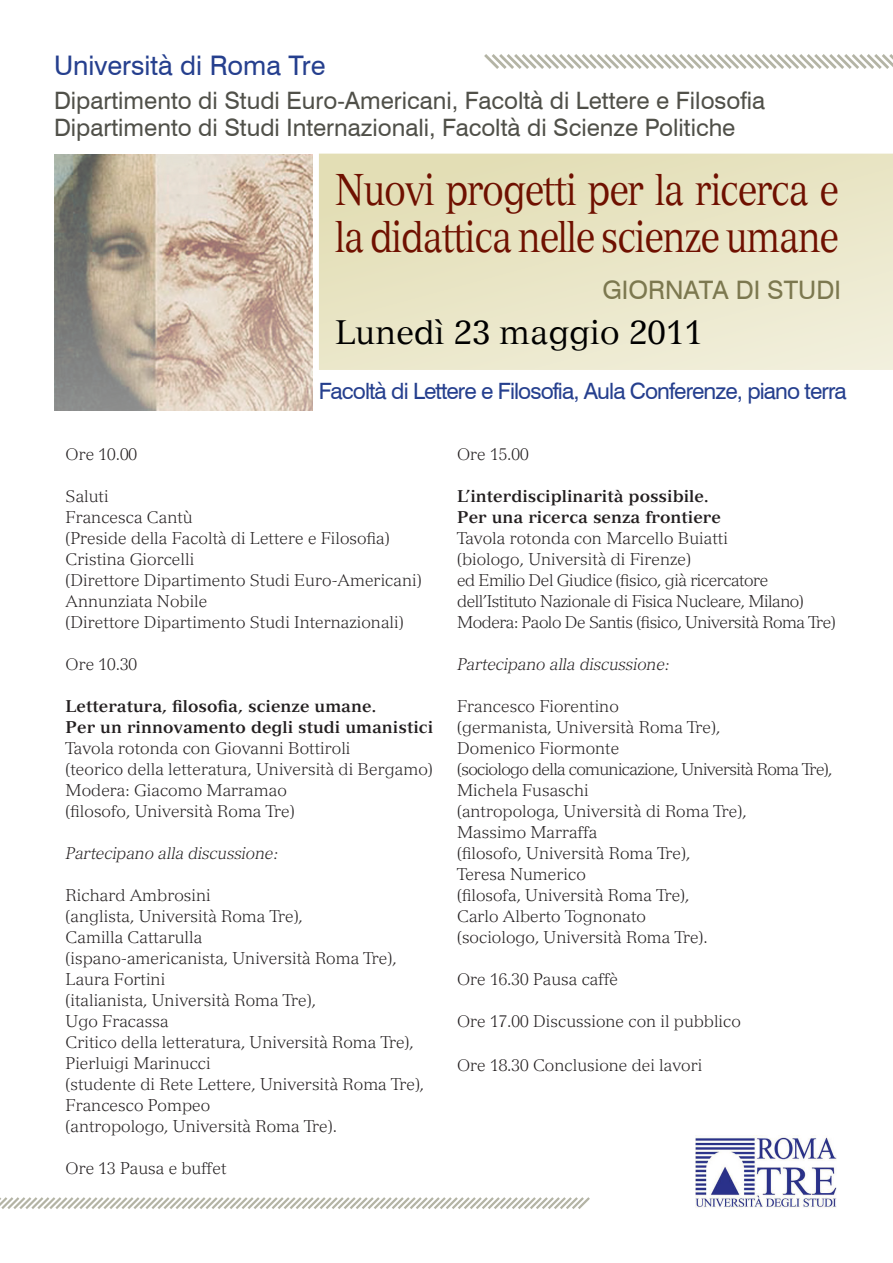
<style>
.page{position:relative;width:893px;height:1263px;background:#fff}
.page>*{position:absolute;margin:0;border:0;box-sizing:border-box;transform-origin:0 0}
.t1{font:43.2px/46.8px "Versailles LT Com";letter-spacing:-.03em;color:#6f1000;scale:.83 1}
.t2{font:33px "Versailles LT Com";color:#000}
.t3{font:27px "Swiss 721 BT";color:#253f8e}
.t4{font:25.5px "Swiss 721 BT";color:#7c784f}
.t5{font:24px/27px "Swiss 721 BT";color:#505049}
.t6{font:22.5px "Swiss 721 BT";letter-spacing:-.04em;color:#253f8e}
.t7{font:300 16.5px/21px "Versailles LT Com";color:#231f20}
.t8{font:300 16.5px/21px "Versailles LT Com";letter-spacing:-.03em;color:#231f20}
.t9{font:700 16.5px/21px "Versailles LT Com";color:#231f20}
.t10{font:italic 300 16.5px "Versailles LT Com";color:#231f20}
</style>
<div class="page">
<img style="left:54px;top:154px;width:259px;height:256px">
<svg style="left:319px;top:154px;width:574px;height:216px;background:#e9e5c6"></svg>
<img style="left:695px;top:1137px;width:141px;height:71px">
<svg style="left:0;top:1197px;width:590px;height:12px"></svg>
<svg style="left:484px;top:54px;width:409px;height:15px"></svg>
<h3 class="t3" style="left:54px;top:49px;width:273px">Università di Roma Tre</h3>
<h3 class="t5" style="left:54px;top:86px;width:713px">Dipartimento di Studi Euro-Americani, Facoltà di Lettere e Filosofia<br>Dipartimento di Studi Internazionali, Facoltà di Scienze Politiche</h3>
<h1 class="t1" style="left:335px;top:166px;width:609px">Nuovi progetti per la ricerca e la didattica nelle scienze umane</h1>
<h3 class="t4" style="left:602px;top:274px;width:240px">GIORNATA DI STUDI</h3>
<h2 class="t2" style="left:335px;top:313px;width:369px">Lunedì 23 maggio 2011</h2>
<h3 class="t6" style="left:319px;top:377px;width:529px">Facoltà di Lettere e Filosofia, Aula Conferenze, piano terra</h3>
<p class="t7" style="left:66px;top:444px;width:73px">Ore 10.00</p>
<p class="t7" style="left:66px;top:486px;width:358px">Saluti<br>Francesca Cantù<br>(Preside della Facoltà di Lettere e Filosofia)<br>Cristina Giorcelli<br>(Direttore Dipartimento Studi Euro-Americani)<br>Annunziata Nobile<br>(Direttore Dipartimento Studi Internazionali)</p>
<p class="t7" style="left:66px;top:654px;width:73px">Ore 10.30</p>
<p class="t9" style="left:66px;top:696px;width:369px">Letteratura, filosofia, scienze umane.<br>Per un rinnovamento degli studi umanistici</p>
<p class="t7" style="left:66px;top:738px;width:369px">Tavola rotonda con Giovanni Bottiroli<br>(teorico della letteratura, Università di Bergamo)<br>Modera: Giacomo Marramao<br>(filosofo, Università Roma Tre)</p>
<p class="t10" style="left:66px;top:844px;width:214px">Partecipano alla discussione:</p>
<p class="t7" style="left:66px;top:885px;width:360px">Richard Ambrosini<br>(anglista, Università Roma Tre),<br>Camilla Cattarulla<br>(ispano-americanista, Università Roma Tre),<br>Laura Fortini<br>(italianista, Università Roma Tre),<br>Ugo Fracassa<br>Critico della letteratura, Università Roma Tre),<br>Pierluigi Marinucci<br>(studente di Rete Lettere, Università Roma Tre),<br>Francesco Pompeo<br>(antropologo, Università Roma Tre).</p>
<p class="t7" style="left:66px;top:1158px;width:162px">Ore 13 Pausa e buffet</p>
<p class="t7" style="left:457px;top:444px;width:73px">Ore 15.00</p>
<p class="t9" style="left:457px;top:486px;width:265px">L’interdisciplinarità possibile.<br>Per una ricerca senza frontiere</p>
<p class="t8" style="left:457px;top:528px;width:380px">Tavola rotonda con Marcello Buiatti<br>(biologo, Università di Firenze)<br>ed Emilio Del Giudice (fisico, già ricercatore dell’Istituto Nazionale di Fisica Nucleare, Milano)<br>Modera: Paolo De Santis (fisico, Università Roma Tre)</p>
<p class="t10" style="left:457px;top:655px;width:214px">Partecipano alla discussione:</p>
<p class="t7" style="left:457px;top:696px;width:377px">Francesco Fiorentino<br>(germanista, Università Roma Tre),<br>Domenico Fiormonte<br>(sociologo della comunicazione, Università Roma Tre),<br>Michela Fusaschi<br>(antropologa, Università di Roma Tre),<br>Massimo Marraffa<br>(filosofo, Università Roma Tre),<br>Teresa Numerico<br>(filosofa, Università Roma Tre),<br>Carlo Alberto Tognonato<br>(sociologo, Università Roma Tre).</p>
<p class="t7" style="left:457px;top:969px;width:162px">Ore 16.30 Pausa caffè</p>
<p class="t7" style="left:457px;top:1011px;width:285px">Ore 17.00 Discussione con il pubblico</p>
<p class="t7" style="left:457px;top:1055px;width:247px">Ore 18.30 Conclusione dei lavori</p>
</div>
